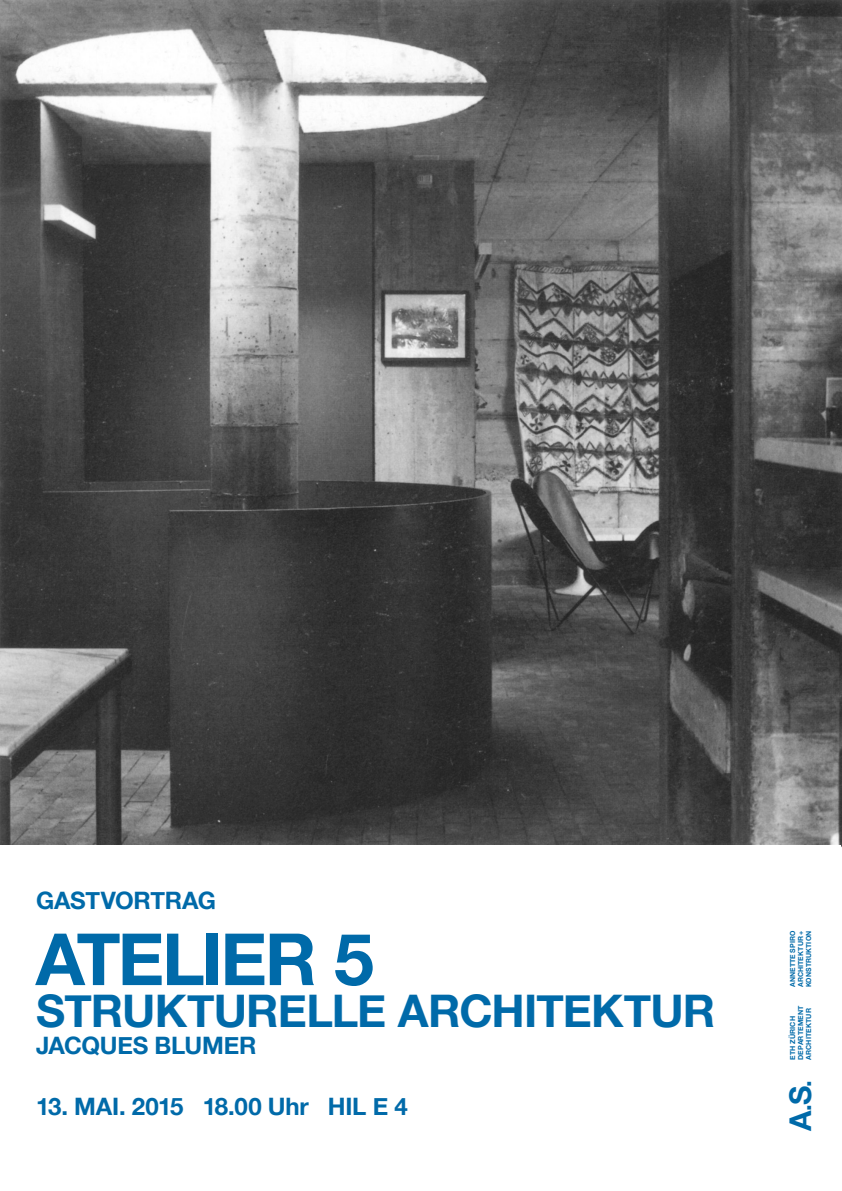
<style>
.page{position:relative;width:842px;height:1191px;background:#fff}
.page>*{position:absolute;margin:0;border:0;box-sizing:border-box;transform-origin:0 0}
.t1{font:700 72px "Helvetica Neue";letter-spacing:-.035em;color:#006aa9}
.t2{font:700 44.9px "Helvetica Neue";letter-spacing:-.02em;color:#006aa9}
.t3{font:700 30px "Helvetica Neue";color:#006aa9}
.t4{font:700 24px "Helvetica Neue";letter-spacing:-.01em;color:#006aa9}
.t5{font:700 7px/8px "Helvetica Neue";letter-spacing:.01em;color:#006aa9}
.s1{font-size:24px}
</style>
<div class="page">
<img style="left:0;top:1px;width:841px;height:844px">
<h3 class="t4" style="left:36px;top:885px;width:181px">GASTVORTRAG</h3>
<h1 class="t1" style="left:36px;top:915px;width:340px">ATELIER 5</h1>
<h2 class="t2" style="left:36px;top:983px;width:681px">STRUKTURELLE ARCHITEKTUR</h2>
<h3 class="t4" style="left:36px;top:1031px;width:222px">JACQUES BLUMER</h3>
<h3 class="t4" style="left:36px;top:1091px;width:373px">13. MAI. 2015 18.00 Uhr HIL E 4</h3>
<p class="t5" style="left:788px;top:987px;width:58px;text-align:justify;rotate:-90deg">ANNETTE SPIRO ARCHITEKTUR + KONSTRUKTION</p>
<p class="t5" style="left:788px;top:1059px;width:56px;rotate:-90deg">ETH ZÜRICH<br>DEPARTEMENT<br>ARCHITEKTUR</p>
<h3 class="t3" style="left:782px;top:1131px;width:53px;rotate:-90deg">A<span class="s1">.</span>S<span class="s1">.</span></h3>
</div>
